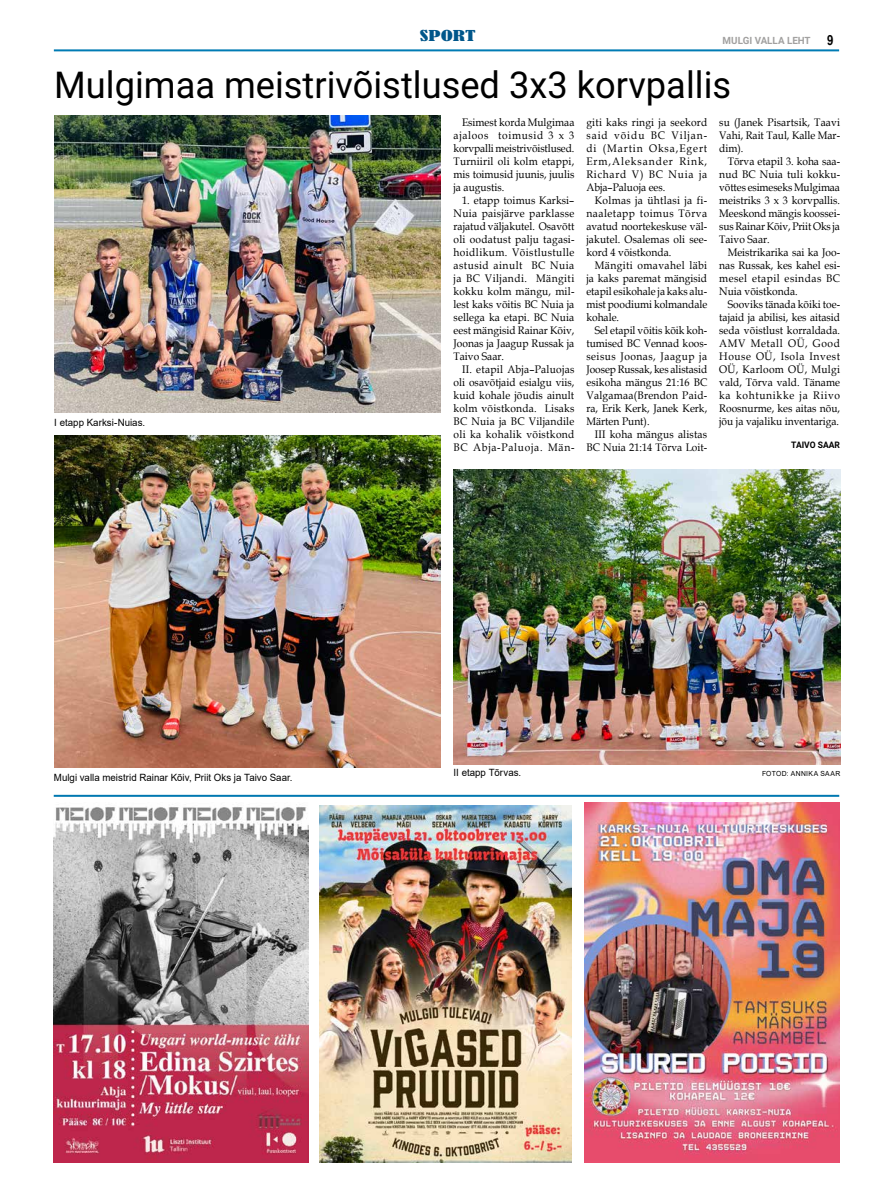
<style>
.page{position:relative;width:893px;height:1191px;background:#fff}
.page>*{position:absolute;margin:0;border:0;box-sizing:border-box;transform-origin:0 0}
.t1{font:37px "Roboto";color:#000}
.t2{font:condensed 14.1px "Bernard";color:#00568a;scale:1.6 1}
.t3{font:11px/13px "Book Antiqua";color:#000;text-align:justify;scale:.93 1}
.t4{font:10px "Arial";color:#000}
.t5{font:700 10px "Roboto";color:#a2a1a0}
.t6{font:700 9px "Roboto";color:#000;scale:.95 1}
.t7{font:7px "Arial";letter-spacing:.06em;color:#000}
.s1{font-family:"Arial Narrow";font-size:14px;color:#000}
</style>
<div class="page">
<hr style="left:54px;top:49px;width:785px;height:2px;background:#007bb4">
<hr style="left:54px;top:795px;width:785px;height:2px;background:#0078b1">
<img style="left:54px;top:435px;width:387px;height:332px">
<img style="left:54px;top:116px;width:387px;height:296px">
<img style="left:454px;top:469px;width:386px;height:295px">
<img style="left:54px;top:807px;width:254px;height:355px">
<img style="left:585px;top:803px;width:254px;height:359px">
<img style="left:319px;top:805px;width:252px;height:357px">
<p class="t2" style="left:420px;top:27px;width:36px">SPORT</p>
<h1 class="t1" style="left:54px;top:59px;width:678px">Mulgimaa meistrivõistlused 3x3 korvpallis</h1>
<p class="t3" style="left:454px;top:115px;width:131px;text-indent:8px">Esimest korda Mulgimaa ajaloos toimusid 3 x 3 korvpalli meistrivõistlused.<br>Turniiril oli kolm etappi, mis toimusid juunis, juulis ja augustis.</p>
<p class="t3" style="left:454px;top:193px;width:131px;text-indent:8px">1. etapp toimus Karksi– Nuia paisjärve parklasse rajatud väljakutel. Osavõtt oli oodatust palju tagasi&shy;hoidlikum. Võistlustulle astusid ainult BC Nuia ja BC Viljandi. Mängiti kokku kolm mängu, mil&shy;lest kaks võitis BC Nuia ja sellega ka etapi. BC Nuia eest mängisid Rainar Kõiv, Joonas ja Jaagup Russak ja Taivo Saar.</p>
<p class="t3" style="left:454px;top:362px;width:131px;text-indent:8px">II. etapil Abja–Paluojas oli osavõtjaid esialgu viis, kuid kohale jõudis ainult kolm võistkonda. Lisaks BC Nuia ja BC Viljandile oli ka kohalik võistkond BC Abja-Paluoja. Män-</p>
<p class="t5" style="left:723px;top:34px;width:112px">MULGI VALLA LEHT <span class="s1">9</span></p>
<p class="t3" style="left:586px;top:115px;width:131px">giti kaks ringi ja seekord said võidu BC Viljan&shy;di (Martin Oksa,Egert Erm,Aleksander Rink, Richard V) BC Nuia ja Abja–Paluoja ees.</p>
<p class="t3" style="left:586px;top:193px;width:131px;text-indent:8px">Kolmas ja ühtlasi ja fi&shy;naaletapp toimus Tõrva avatud noortekeskuse väl&shy;jakutel. Osalemas oli see&shy;kord 4 võistkonda.</p>
<p class="t3" style="left:586px;top:258px;width:131px;text-indent:8px">Mängiti omavahel läbi ja kaks paremat mängisid etapil esikohale ja kaks alu&shy;mist poodiumi kolmandale kohale.</p>
<p class="t3" style="left:586px;top:323px;width:131px;text-indent:8px">Sel etapil võitis kõik koh&shy;tumised BC Vennad koos&shy;seisus Joonas, Jaagup ja Joosep Russak, kes alistasid esikoha mängus 21:16 BC Valgamaa(Brendon Paid&shy;ra, Erik Kerk, Janek Kerk, Märten Punt).</p>
<p class="t3" style="left:586px;top:427px;width:131px;text-align:right">III koha mängus alistas<br>BC Nuia 21:14 Tõrva Loit-</p>
<p class="t3" style="left:719px;top:115px;width:131px">su (Janek Pisartsik, Taavi Vahi, Rait Taul, Kalle Mar&shy;dim).</p>
<p class="t3" style="left:719px;top:154px;width:131px;text-indent:8px">Tõrva etapil 3. koha saa&shy;nud BC Nuia tuli kokku&shy;võttes esimeseks Mulgimaa meistriks 3 x 3 korvpallis.<br>Meeskond mängis koossei&shy;sus Rainar Kõiv, Priit Oks ja Taivo Saar.</p>
<p class="t3" style="left:719px;top:245px;width:131px;text-indent:8px">Meistrikarika sai ka Joo&shy;nas Russak, kes kahel esi&shy;mesel etapil esindas BC Nuia võistkonda.</p>
<p class="t3" style="left:719px;top:297px;width:131px;text-indent:8px">Sooviks tänada kõiki toe&shy;tajaid ja abilisi, kes aitasid seda võistlust korraldada.<br>AMV Metall OÜ, Good House OÜ, Isola Invest OÜ, Karloom OÜ, Mulgi vald, Tõrva vald. Täname ka kohtunikke ja Riivo Roosnurme, kes aitas nõu, jõu ja vajaliku inventariga.</p>
<p class="t6" style="left:791px;top:438px;width:53px">TAIVO SAAR</p>
<p class="t4" style="left:54px;top:415px;width:92px">I etapp Karksi-Nuias.</p>
<p class="t4" style="left:54px;top:771px;width:240px">Mulgi valla meistrid Rainar Kõiv, Priit Oks ja Taivo Saar.</p>
<p class="t4" style="left:454px;top:766px;width:69px">II etapp Tõrvas.</p>
<p class="t7" style="left:762px;top:769px;width:80px">FOTOD: ANNIKA SAAR</p>
</div>
